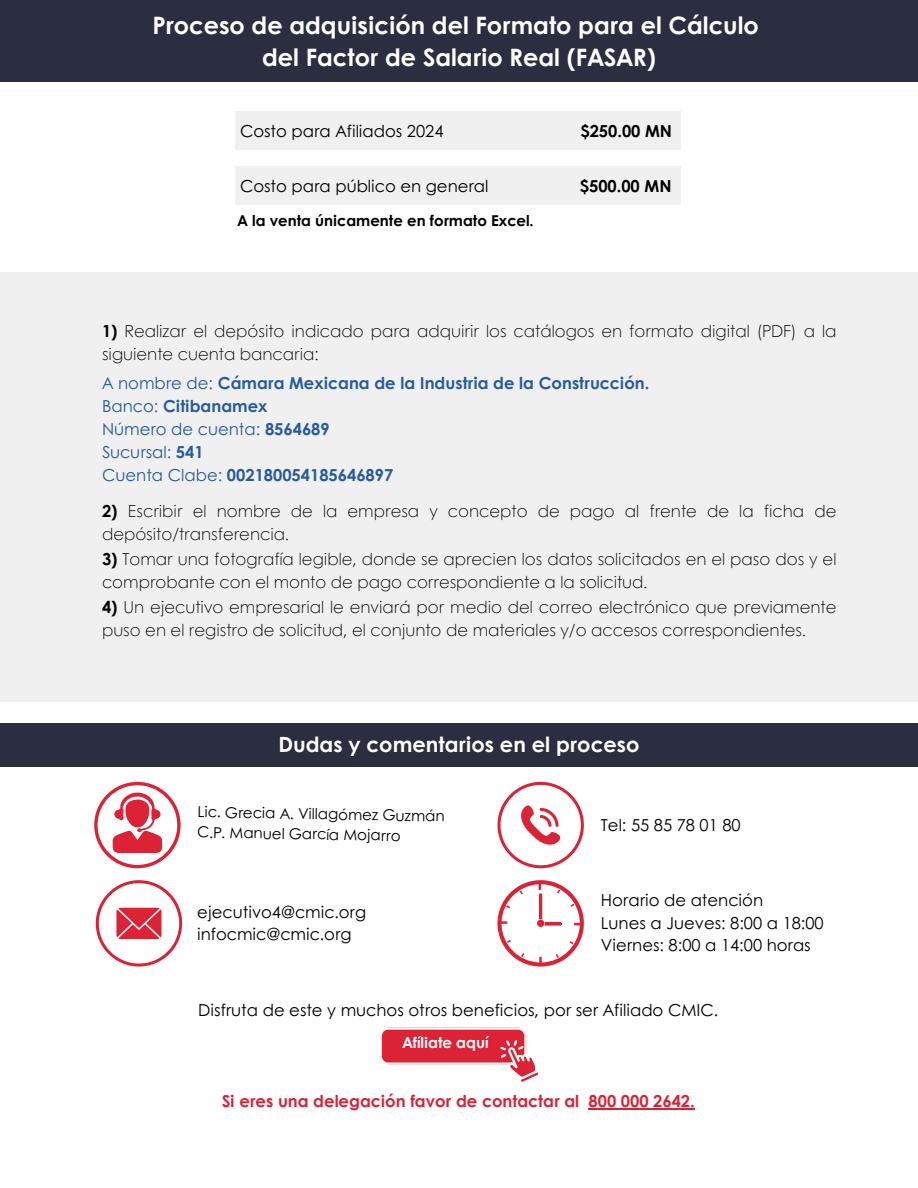
<style>
.page{position:relative;width:918px;height:1188px;background:#fff}
.page>*{position:absolute;margin:0;border:0;box-sizing:border-box;transform-origin:0 0}
.t1{font:700 24px/32.7px "Century Gothic";color:#fff;text-align:center}
.t2{font:700 21px "Century Gothic";color:#fff}
.t3{font:300 16.5px/23px "Century Gothic";color:#000}
.t4{font:16.5px "Century Gothic";color:#000}
.t5{font:700 16.5px "Century Gothic";color:#275b9f}
.t6{font:700 16.5px "Century Gothic";color:#dc2235}
.t7{font:16.5px "Century Gothic";color:#275b9f}
.t8{font:700 16.5px "Century Gothic";color:#000}
.t9{font:15px "Century Gothic";color:#000}
.t10{font:700 15px "Century Gothic";color:#000}
.t11{font:700 15px "Century Gothic";color:#fff}
.s1{font-weight:700}
.s2{font-weight:400}
</style>
<div class="page">
<div style="left:0;top:0;width:918px;height:81px;background:#2b2d40"></div>
<div style="left:236px;top:112px;width:445px;height:38px;background:#f1f0f0"></div>
<div style="left:236px;top:167px;width:445px;height:38px;background:#f1f0f0"></div>
<div style="left:0;top:272px;width:918px;height:430px;background:#f1f0f0"></div>
<div style="left:0;top:723px;width:918px;height:43px;background:#2b2d40"></div>
<svg style="left:94px;top:782px;width:87px;height:86px"></svg>
<svg style="left:96px;top:880px;width:86px;height:87px"></svg>
<hr style="left:589px;top:1108px;width:106px;height:2px;background:#dc2235">
<svg style="left:381px;top:1027px;width:158px;height:55px"></svg>
<svg style="left:497px;top:880px;width:87px;height:87px"></svg>
<svg style="left:497px;top:782px;width:87px;height:86px"></svg>
<h1 class="t1" style="left:152px;top:8px;width:608px">Proceso de adquisición del Formato para el Cálculo del Factor de Salario Real (FASAR)</h1>
<p class="t4" style="left:240px;top:118px;width:205px">Costo para Afiliados 2024</p>
<p class="t8" style="left:581px;top:118px;width:93px">$250.00 MN</p>
<p class="t4" style="left:240px;top:173px;width:250px">Costo para público en general</p>
<p class="t8" style="left:580px;top:173px;width:93px">$500.00 MN</p>
<h3 class="t10" style="left:238px;top:209px;width:298px">A la venta únicamente en formato Excel.</h3>
<p class="t3" style="left:102px;top:319px;width:736px"><span class="s1">1)</span> Realizar el depósito indicado para adquirir los catálogos en formato digital (PDF) a la siguiente cuenta bancaria:</p>
<p class="t5" style="left:102px;top:371px;width:549px"><span class="s2">A nombre de:</span> Cámara Mexicana de la Industria de la Construcción.</p>
<p class="t5" style="left:102px;top:394px;width:167px"><span class="s2">Banco:</span> Citibanamex</p>
<p class="t7" style="left:102px;top:417px;width:229px">Número de cuenta: <span class="s1">8564689</span></p>
<p class="t7" style="left:102px;top:440px;width:103px">Sucursal: <span class="s1">541</span></p>
<p class="t5" style="left:102px;top:463px;width:293px"><span class="s2">Cuenta Clabe:</span> 002180054185646897</p>
<p class="t3" style="left:102px;top:499px;width:736px"><span class="s1">2)</span> Escribir el nombre de la empresa y concepto de pago al frente de la ficha de depósito/transferencia.</p>
<p class="t3" style="left:102px;top:547px;width:736px"><span class="s1">3)</span> Tomar una fotografía legible, donde se aprecien los datos solicitados en el paso dos y el comprobante con el monto de pago correspondiente a la solicitud.</p>
<p class="t3" style="left:102px;top:595px;width:736px"><span class="s1">4)</span> Un ejecutivo empresarial le enviará por medio del correo electrónico que previamente puso en el registro de solicitud, el conjunto de materiales y/o accesos correspondientes.</p>
<p class="t2" style="left:279px;top:729px;width:362px">Dudas y comentarios en el proceso</p>
<p class="t9" style="left:198px;top:800px;width:249px;rotate:1deg">Lic. Grecia A. Villagómez Guzmán</p>
<p class="t9" style="left:197px;top:821px;width:205px;rotate:1deg">C.P. Manuel García Mojarro</p>
<h2 class="t4" style="left:197px;top:899px;width:171px">ejecutivo4@cmic.org</h2>
<p class="t4" style="left:197px;top:922px;width:156px">infocmic@cmic.org</p>
<p class="t4" style="left:601px;top:812px;width:141px">Tel: 55 85 78 01 80</p>
<p class="t4" style="left:601px;top:888px;width:164px">Horario de atención</p>
<p class="t4" style="left:601px;top:910px;width:224px">Lunes a Jueves: 8:00 a 18:00</p>
<p class="t4" style="left:601px;top:933px;width:211px">Viernes: 8:00 a 14:00 horas</p>
<p class="t4" style="left:198px;top:997px;width:521px">Disfruta de este y muchos otros beneficios, por ser Afiliado CMIC.</p>
<p class="t11" style="left:402px;top:1032px;width:88px">Afíliate aquí</p>
<p class="t6" style="left:222px;top:1089px;width:475px">Si eres una delegación favor de contactar al 800 000 2642.</p>
</div>
